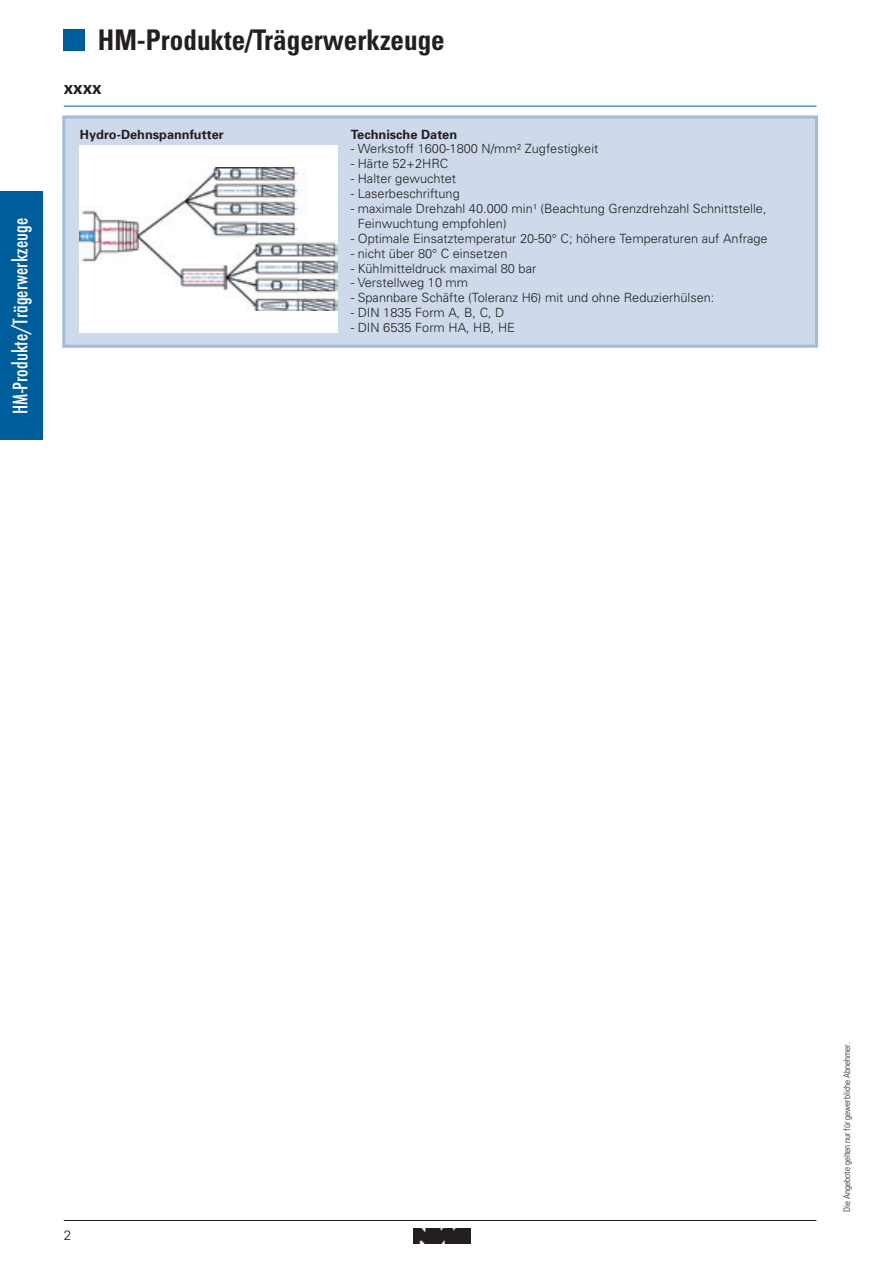
<style>
.page{position:relative;width:893px;height:1263px;background:#fff}
.page>*{position:absolute;margin:0;border:0;box-sizing:border-box;transform-origin:0 0}
.t1{font:700 condensed 28.5px "Univers";color:#231f20;scale:.95 1}
.t2{font:500 condensed 19.5px "Futura";letter-spacing:.005em;color:#fff}
.t3{font:700 18px "Univers";color:#231f20;scale:.95 1}
.t4{font:300 13.5px "Univers";color:#231f20}
.t5{font:300 12.75px/14.9px "Univers";color:#231f20}
.t6{font:700 12.75px "Univers";color:#231f20}
.t7{font:300 condensed 9px "Univers";color:#231f20}
</style>
<div class="page">
<hr style="left:64px;top:1220px;width:752px;height:1px;background:#231f20">
<img style="left:414px;top:1229px;width:57px;height:14px">
<div style="left:64px;top:30px;width:21px;height:21px;background:#005d9c"></div>
<hr style="left:64px;top:106px;width:752px;height:1px;background:#005d9c">
<div style="left:0;top:191px;width:43px;height:249px;background:#005d9c"></div>
<div style="left:62px;top:115px;width:756px;height:233px;background:#cedaeb;border:3px solid #a3bada"></div>
<div style="left:80px;top:145px;width:258px;height:188px;background:#fff"></div>
<img style="left:80px;top:168px;width:258px;height:142px">
<h2 class="t2" style="left:8px;top:414px;width:198px;rotate:-90deg">HM-Produkte/Trägerwerkzeuge</h2>
<h1 class="t1" style="left:98px;top:23px;width:367px">HM-Produkte/Trägerwerkzeuge</h1>
<h3 class="t3" style="left:64px;top:77px;width:42px">xxxx</h3>
<p class="t6" style="left:80px;top:126px;width:145px">Hydro-Dehnspannfutter</p>
<p class="t6" style="left:351px;top:126px;width:108px">Technische Daten</p>
<p class="t5" style="left:351px;top:142px;width:249px">- Werkstoff 1600-1800 N/mm² Zugfestigkeit</p>
<p class="t5" style="left:351px;top:156px;width:99px">- Härte 52+2HRC</p>
<p class="t5" style="left:351px;top:171px;width:107px">- Halter gewuchtet</p>
<p class="t5" style="left:351px;top:186px;width:111px">- Laserbeschriftung</p>
<p class="t5" style="left:358px;top:201px;width:410px;text-indent:-7px">- maximale Drehzahl 40.000 min¹ (Beachtung Grenzdrehzahl Schnittstelle,<br>Feinwuchtung empfohlen)</p>
<p class="t5" style="left:351px;top:231px;width:419px">- Optimale Einsatztemperatur 20-50° C; höhere Temperaturen auf Anfrage</p>
<p class="t5" style="left:351px;top:246px;width:158px">- nicht über 80° C einsetzen</p>
<p class="t5" style="left:351px;top:261px;width:187px">- Kühlmitteldruck maximal 80 bar</p>
<p class="t5" style="left:351px;top:275px;width:119px">- Verstellweg 10 mm</p>
<p class="t5" style="left:351px;top:290px;width:365px">- Spannbare Schäfte (Toleranz H6) mit und ohne Reduzierhülsen:</p>
<p class="t5" style="left:351px;top:305px;width:155px">- DIN 1835 Form A, B, C, D</p>
<p class="t5" style="left:351px;top:320px;width:166px">- DIN 6535 Form HA, HB, HE</p>
<p class="t4" style="left:64px;top:1227px;width:9px">2</p>
<p class="t7" style="left:842px;top:1212px;width:171px;rotate:-90deg">Die Angebote gelten nur für gewerbliche Abnehmer.</p>
</div>
